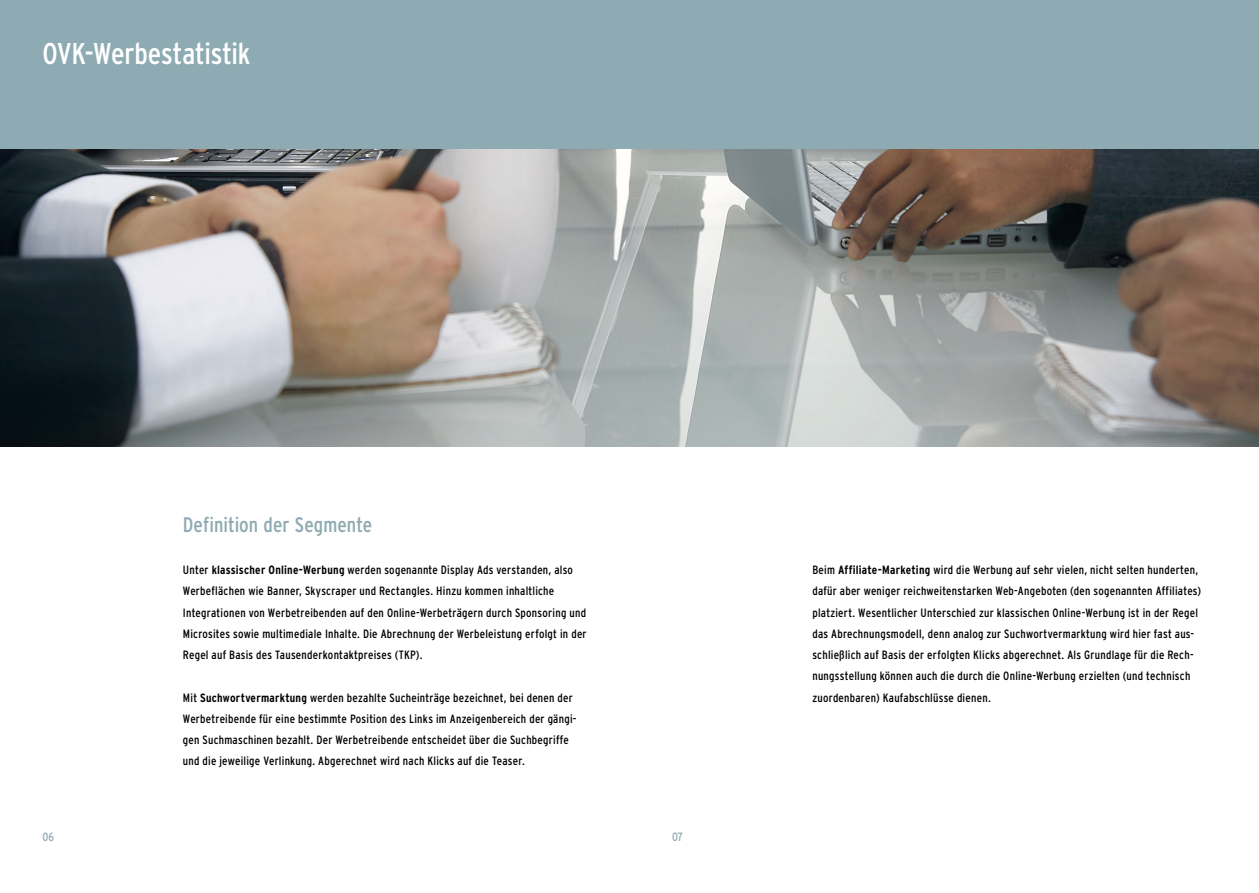
<style>
.page{position:relative;width:1259px;height:893px;background:#fff}
.page>*{position:absolute;margin:0;border:0;box-sizing:border-box;transform-origin:0 0}
.t1{font:condensed 30px "Interstate";letter-spacing:-.005em;color:#fff}
.t2{font:condensed 21px "Interstate";letter-spacing:.005em;color:#8eaab2}
.t3{font:condensed 12px/21.3px "Interstate";letter-spacing:.02em;color:#000}
.t4{font:condensed 12px "Interstate";color:#8eaab2}
.s1{font-weight:700}
</style>
<div class="page">
<img style="left:0;top:149px;width:1259px;height:297px">
<div style="left:0;top:0;width:1259px;height:149px;background:#8eaab2"></div>
<h1 class="t1" style="left:43px;top:42px;width:210px">OVK-Werbestatistik</h1>
<h2 class="t2" style="left:183px;top:516px;width:191px">Definition der Segmente</h2>
<p class="t3" style="left:183px;top:560px;width:405px">Unter <span class="s1">klassischer Online-Werbung</span> werden sogenannte Display Ads verstanden, also Werbeflächen wie Banner, Skyscraper und Rectangles. Hinzu kommen inhaltliche Integrationen von Werbetreibenden auf den Online-Werbeträgern durch Sponsoring und Microsites sowie multimediale Inhalte. Die Abrechnung der Werbeleistung erfolgt in der Regel auf Basis des Tausenderkontaktpreises (TKP).</p>
<p class="t3" style="left:183px;top:688px;width:395px">Mit <span class="s1">Suchwortvermarktung</span> werden bezahlte Sucheinträge bezeichnet, bei denen der Werbetreibende für eine bestimmte Position des Links im Anzeigenbereich der gängi&shy;gen Suchmaschinen bezahlt. Der Werbetreibende entscheidet über die Suchbegriffe und die jeweilige Verlinkung. Abgerechnet wird nach Klicks auf die Teaser.</p>
<p class="t4" style="left:43px;top:832px;width:13px">06</p>
<p class="t4" style="left:672px;top:832px;width:12px">07</p>
<p class="t3" style="left:812px;top:560px;width:390px">Beim <span class="s1">Affiliate-Marketing</span> wird die Werbung auf sehr vielen, nicht selten hunderten, dafür aber weniger reichweitenstarken Web-Angeboten (den sogenannten Affiliates) platziert. Wesentlicher Unterschied zur klassischen Online-Werbung ist in der Regel das Abrechnungsmodell, denn analog zur Suchwortvermarktung wird hier fast aus&shy;schließlich auf Basis der erfolgten Klicks abgerechnet. Als Grundlage für die Rech&shy;nungs stellung können auch die durch die Online-Werbung erzielten (und technisch zuordenbaren) Kaufabschlüsse dienen.</p>
</div>
